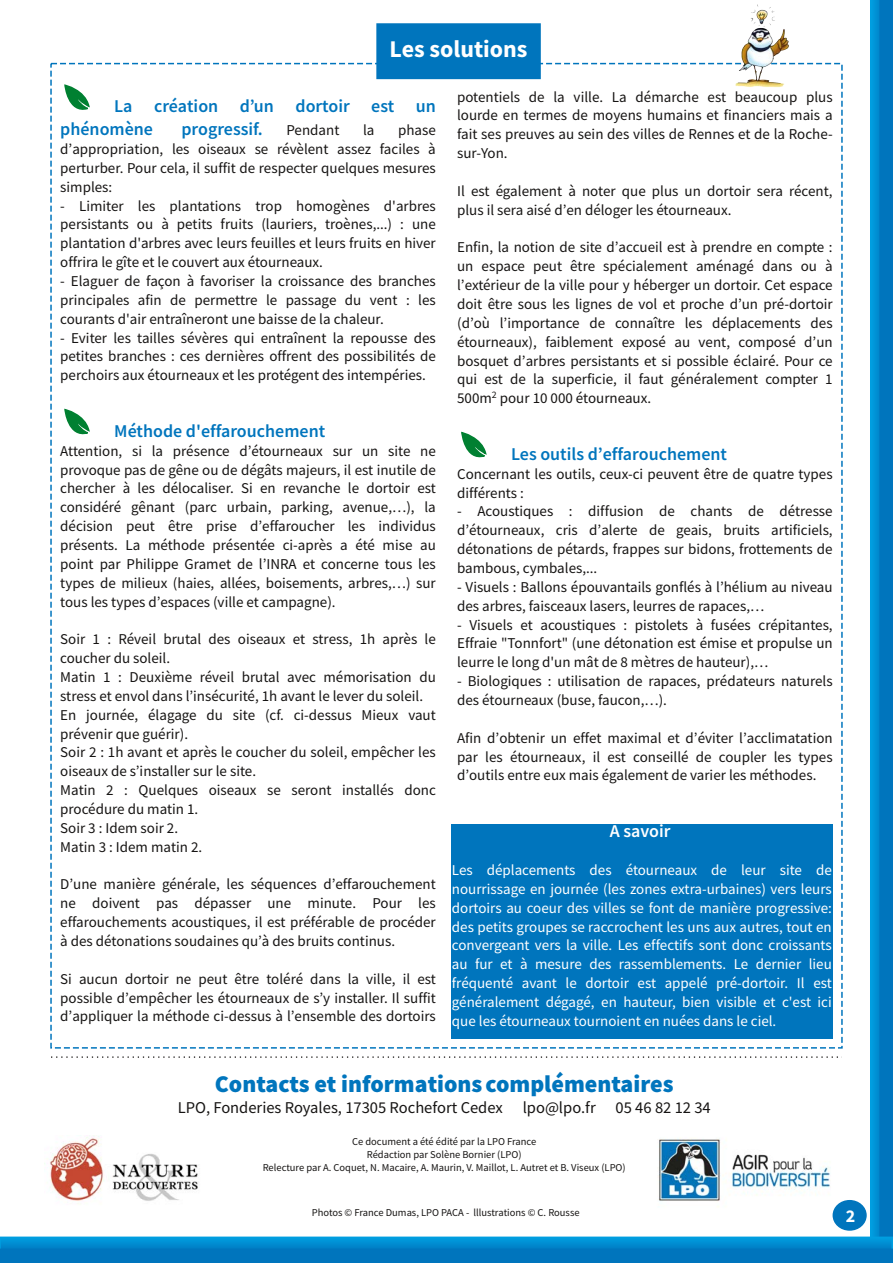
<style>
.page{position:relative;width:893px;height:1263px;background:#fff}
.page>*{position:absolute;margin:0;border:0;box-sizing:border-box;transform-origin:0 0}
.t1{font:900 24px "Source Sans Pro";color:#0075bd}
.t2{font:700 24px "Source Sans Pro";color:#fff}
.t3{font:600 18px/22.6px "Source Sans Pro";color:#0075bd}
.t4{font:600 18px "Source Sans Pro";color:#fff}
.t5{font:700 18px "Source Sans Pro";color:#fff}
.t6{font:16.5px "Source Sans Pro";color:#161413}
.t7{font:15px/18.9px "Source Sans Pro";color:#161413;text-align:justify}
.t8{font:15px/18.9px "Source Sans Pro";color:#fff;text-align:justify}
.t9{font:10.5px/13.2px "Source Sans Pro";color:#161413;text-align:center}
</style>
<div class="page">
<svg style="left:64px;top:84px;width:26px;height:26px"></svg>
<svg style="left:64px;top:408px;width:26px;height:27px"></svg>
<svg style="left:461px;top:431px;width:26px;height:27px"></svg>
<div style="left:377px;top:24px;width:163px;height:54px;background:#0075bd"></div>
<div style="left:376px;top:23px;width:165px;height:56px;border:2px solid #0075bd"></div>
<svg style="left:51px;top:1056px;width:791px;height:2px"></svg>
<svg style="left:870px;top:0;width:23px;height:1236px;background:#0081c7"></svg>
<div style="left:0;top:1237px;width:892px;height:14px;background:#008dd2"></div>
<div style="left:0;top:1236px;width:893px;height:16px;border:2px solid #009ee0"></div>
<div style="left:0;top:1249px;width:893px;height:14px;background:#0075bd"></div>
<div style="left:0;top:1248px;width:893px;height:15px;border:2px solid #0075bd"></div>
<img style="left:735px;top:4px;width:55px;height:83px">
<img style="left:658px;top:1138px;width:184px;height:75px">
<img style="left:47px;top:1135px;width:151px;height:66px">
<div style="left:833px;top:1201px;width:33px;height:29px;background:#0075bd;border-radius:50%"></div>
<div style="left:833px;top:1200px;width:34px;height:31px;border:2px solid #0075bd;border-radius:50%"></div>
<div style="left:452px;top:824px;width:381px;height:215px;background:#0075bd"></div>
<h1 class="t2" style="left:390px;top:33px;width:139px">Les solutions</h1>
<p class="t3" style="left:60px;top:95px;width:377px;text-indent:54px">La création d’un dortoir est un phénomène</p>
<p class="t3" style="left:181px;top:118px;width:83px">progressif.</p>
<p class="t7" style="left:286px;top:121px;width:54px">Pendant</p>
<p class="t7" style="left:363px;top:121px;width:13px">la</p>
<p class="t7" style="left:60px;top:121px;width:377px;text-indent:338px">phase d’appropriation, les oiseaux se révèlent assez faciles à perturber. Pour cela, il suffit de respecter quelques mesures simples:</p>
<p class="t7" style="left:60px;top:196px;width:377px">- Limiter les plantations trop homogènes d'arbres persistants ou à petits fruits (lauriers, troènes,...) : une plantation d'arbres avec leurs feuilles et leurs fruits en hiver offrira le gîte et le couvert aux étourneaux.</p>
<p class="t7" style="left:60px;top:271px;width:377px">- Elaguer de façon à favoriser la croissance des branches principales afin de permettre le passage du vent : les courants d'air entraîneront une baisse de la chaleur.</p>
<p class="t7" style="left:60px;top:328px;width:377px">- Eviter les tailles sévères qui entraînent la repousse des petites branches : ces dernières offrent des possibilités de perchoirs aux étourneaux et les protégent des intempéries.</p>
<p class="t3" style="left:114px;top:419px;width:212px">Méthode d'effarouchement</p>
<p class="t7" style="left:60px;top:441px;width:377px">Attention, si la présence d’étourneaux sur un site ne provoque pas de gêne ou de dégâts majeurs, il est inutile de chercher à les délocaliser. Si en revanche le dortoir est considéré gênant (parc urbain, parking, avenue,…), la décision peut être prise d’effaroucher les individus présents. La méthode présentée ci-après a été mise au point par Philippe Gramet de l’INRA et concerne tous les types de milieux (haies, allées, boisements, arbres,…) sur tous les types d’espaces (ville et campagne).</p>
<p class="t7" style="left:60px;top:630px;width:377px;text-align:left">Soir 1 : Réveil brutal des oiseaux et stress, 1h après le coucher du soleil.<br>Matin 1 : Deuxième réveil brutal avec mémorisation du stress et envol dans l’insécurité, 1h avant le lever du soleil.<br>En journée, élagage du site (cf. ci-dessus Mieux vaut prévenir que guérir).<br>Soir 2 : 1h avant et après le coucher du soleil, empêcher les oiseaux de s’installer sur le site.<br>Matin 2 : Quelques oiseaux se seront installés donc procédure du matin 1.<br>Soir 3 : Idem soir 2.<br>Matin 3 : Idem matin 2.</p>
<p class="t7" style="left:60px;top:875px;width:377px">D’une manière générale, les séquences d’effarouchement ne doivent pas dépasser une minute. Pour les effarouchements acoustiques, il est préférable de procéder à des détonations soudaines qu’à des bruits continus.</p>
<p class="t7" style="left:60px;top:969px;width:377px">Si aucun dortoir ne peut être toléré dans la ville, il est possible d’empêcher les étourneaux de s’y installer. Il suffit d’appliquer la méthode ci-dessus à l’ensemble des dortoirs</p>
<p class="t7" style="left:457px;top:87px;width:377px">potentiels de la ville. La démarche est beaucoup plus lourde en termes de moyens humains et financiers mais a fait ses preuves au sein des villes de Rennes et de la Roche&shy;sur-Yon.</p>
<p class="t7" style="left:457px;top:181px;width:377px">Il est également à noter que plus un dortoir sera récent, plus il sera aisé d’en déloger les étourneaux.</p>
<p class="t7" style="left:457px;top:238px;width:377px">Enfin, la notion de site d’accueil est à prendre en compte : un espace peut être spécialement aménagé dans ou à l’extérieur de la ville pour y héberger un dortoir. Cet espace doit être sous les lignes de vol et proche d’un pré-dortoir (d’où l’importance de connaître les déplacements des étourneaux), faiblement exposé au vent, composé d’un bosquet d’arbres persistants et si possible éclairé. Pour ce qui est de la superficie, il faut généralement compter 1<br>500m<sup>2</sup> pour 10 000 étourneaux.</p>
<p class="t3" style="left:511px;top:442px;width:217px">Les outils d’effarouchement</p>
<p class="t7" style="left:457px;top:464px;width:377px">Concernant les outils, ceux-ci peuvent être de quatre types différents :</p>
<p class="t7" style="left:457px;top:502px;width:377px">- Acoustiques : diffusion de chants de détresse d’étourneaux, cris d’alerte de geais, bruits artificiels, détonations de pétards, frappes sur bidons, frottements de bambous, cymbales,...</p>
<p class="t7" style="left:457px;top:577px;width:377px">- Visuels : Ballons épouvantails gonflés à l’hélium au niveau des arbres, faisceaux lasers, leurres de rapaces,…</p>
<p class="t7" style="left:457px;top:615px;width:377px">- Visuels et acoustiques : pistolets à fusées crépitantes, Effraie "Tonnfort" (une détonation est émise et propulse un leurre le long d'un mât de 8 mètres de hauteur),…</p>
<p class="t7" style="left:457px;top:672px;width:377px">- Biologiques : utilisation de rapaces, prédateurs naturels des étourneaux (buse, faucon,…).</p>
<p class="t7" style="left:457px;top:728px;width:377px">Afin d’obtenir un effet maximal et d’éviter l’acclimatation par les étourneaux, il est conseillé de coupler les types d’outils entre eux mais également de varier les méthodes.</p>
<p class="t4" style="left:610px;top:819px;width:62px">A savoir</p>
<p class="t8" style="left:452px;top:860px;width:381px">Les déplacements des étourneaux de leur site de nourrissage en journée (les zones extra-urbaines) vers leurs dortoirs au coeur des villes se font de manière progressive: des petits groupes se raccrochent les uns aux autres, tout en convergeant vers la ville. Les effectifs sont donc croissants au fur et à mesure des rassemblements. Le dernier lieu fréquenté avant le dortoir est appelé pré-dortoir. Il est généralement dégagé, en hauteur, bien visible et c'est ici que les étourneaux tournoient en nuées dans le ciel.</p>
<h1 class="t1" style="left:215px;top:1067px;width:460px">Contacts et informations complémentaires</h1>
<p class="t6" style="left:178px;top:1097px;width:535px">LPO, Fonderies Royales, 17305 Rochefort Cedex lpo@lpo.fr 05 46 82 12 34</p>
<p class="t9" style="left:263px;top:1134px;width:365px">Ce document a été édité par la LPO France<br>Rédaction par Solène Bornier (LPO)<br>Relecture par A. Coquet, N. Macaire, A. Maurin, V. Maillot, L. Autret et B. Viseux (LPO)</p>
<p class="t9" style="left:312px;top:1206px;width:269px">Photos © France Dumas, LPO PACA - lllustrations © C. Rousse</p>
<p class="t5" style="left:846px;top:1203px;width:11px">2</p>
</div>
